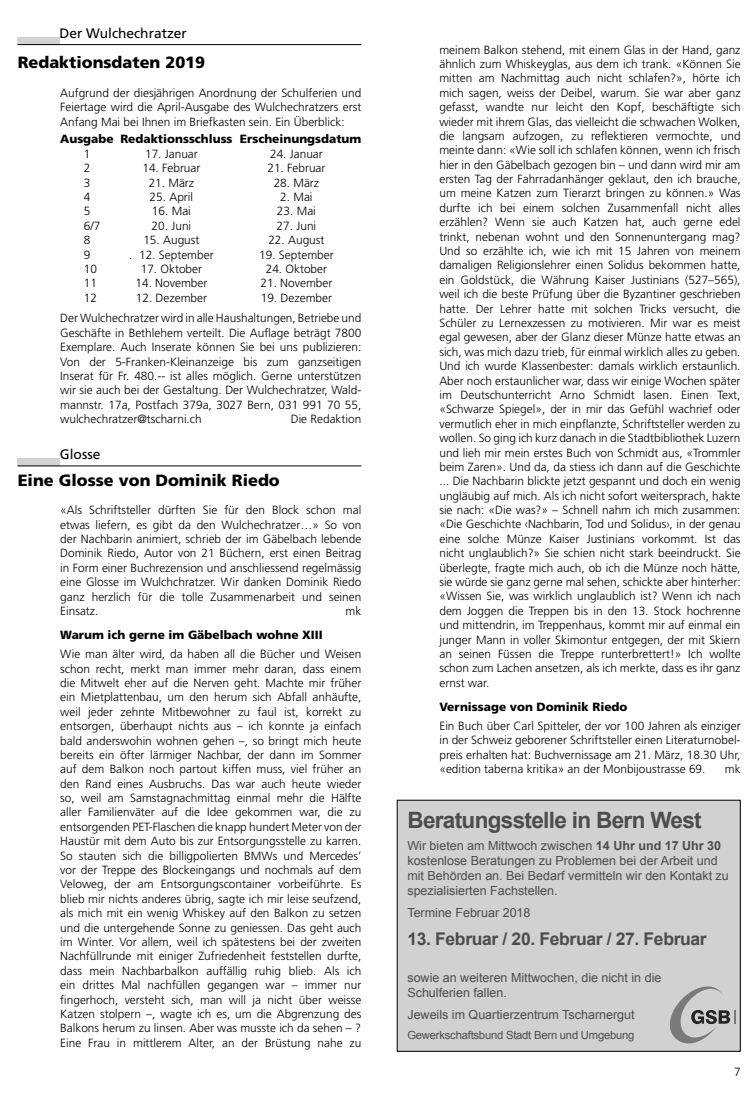
<style>
.page{position:relative;width:756px;height:1098px;background:#fff}
.page>*{position:absolute;margin:0;border:0;box-sizing:border-box;transform-origin:0 0}
.t1{font:700 22.5px "Arial";letter-spacing:-.03em;color:#4c4c4e}
.t2{font:700 17.5px "Arial";letter-spacing:-.02em;color:#4c4c4e}
.t3{font:900 16.25px "Frutiger";color:#000}
.t4{font:13.75px "Frutiger";color:#000}
.t5{font:12.5px/15px "Arial";color:#4c4c4e}
.t6{font:300 11.88px/14.4px "Frutiger";color:#000;text-align:justify}
.t7{font:900 11.88px "Frutiger";color:#000}
.t8{font:11.25px "Arial";letter-spacing:-.02em;color:#4c4c4e}
.s1{font-weight:700}
</style>
<div class="page">
<div style="left:18px;top:38px;width:42px;height:7px;background:#d1d3d4"></div>
<hr style="left:18px;top:44px;width:343px;height:1px;background:#000">
<div style="left:18px;top:459px;width:42px;height:7px;background:#d1d3d4"></div>
<hr style="left:18px;top:465px;width:343px;height:1px;background:#000">
<div style="left:397px;top:799px;width:344px;height:252px;background:#d1d1d1"></div>
<svg style="left:670px;top:986px;width:65px;height:57px"></svg>
<p class="t4" style="left:59px;top:25px;width:129px">Der Wulchechratzer</p>
<h3 class="t3" style="left:18px;top:52px;width:189px">Redaktionsdaten 2019</h3>
<p class="t6" style="left:60px;top:86px;width:303px">Aufgrund der diesjährigen Anordnung der Schulferien und Feiertage wird die April-Ausgabe des Wulchechratzers erst Anfang Mai bei Ihnen im Briefkasten sein. Ein Überblick:</p>
<p class="t7" style="left:60px;top:132px;width:303px">Ausgabe Redaktionsschluss Erscheinungsdatum</p>
<p class="t6" style="left:84px;top:147px;width:8px">1</p>
<p class="t6" style="left:145px;top:147px;width:54px">17. Januar</p>
<p class="t6" style="left:270px;top:147px;width:54px">24. Januar</p>
<p class="t6" style="left:84px;top:161px;width:8px">2</p>
<p class="t6" style="left:142px;top:161px;width:60px">14. Februar</p>
<p class="t6" style="left:267px;top:161px;width:60px">21. Februar</p>
<p class="t6" style="left:84px;top:175px;width:8px">3</p>
<p class="t6" style="left:149px;top:175px;width:47px">21. März</p>
<p class="t6" style="left:274px;top:175px;width:47px">28. März</p>
<p class="t6" style="left:84px;top:190px;width:8px">4</p>
<p class="t6" style="left:150px;top:190px;width:45px">25. April</p>
<p class="t6" style="left:280px;top:190px;width:34px">2. Mai</p>
<p class="t6" style="left:84px;top:204px;width:8px">5</p>
<p class="t6" style="left:152px;top:204px;width:40px">16. Mai</p>
<p class="t6" style="left:277px;top:204px;width:40px">23. Mai</p>
<p class="t6" style="left:84px;top:219px;width:18px">6/7</p>
<p class="t6" style="left:152px;top:219px;width:41px">20. Juni</p>
<p class="t6" style="left:277px;top:219px;width:41px">27. Juni</p>
<p class="t6" style="left:84px;top:233px;width:8px">8</p>
<p class="t6" style="left:143px;top:233px;width:58px">15. August</p>
<p class="t6" style="left:268px;top:233px;width:58px">22. August</p>
<p class="t6" style="left:84px;top:247px;width:8px">9</p>
<p class="t6" style="left:129px;top:247px;width:86px">. 12. September</p>
<p class="t6" style="left:259px;top:247px;width:76px">19. September</p>
<p class="t6" style="left:84px;top:262px;width:15px">10</p>
<p class="t6" style="left:141px;top:262px;width:63px">17. Oktober</p>
<p class="t6" style="left:266px;top:262px;width:63px">24. Oktober</p>
<p class="t6" style="left:84px;top:276px;width:15px">11</p>
<p class="t6" style="left:135px;top:276px;width:73px">14. November</p>
<p class="t6" style="left:260px;top:276px;width:73px">21. November</p>
<p class="t6" style="left:84px;top:290px;width:15px">12</p>
<p class="t6" style="left:136px;top:290px;width:73px">12. Dezember</p>
<p class="t6" style="left:60px;top:287px;width:303px;line-height:20.6px;text-indent:201px">19. Dezember<br>Der Wulchechratzer wird in alle Haushaltungen, Betriebe und</p>
<p class="t6" style="left:60px;top:325px;width:303px">Geschäfte in Bethlehem verteilt. Die Auflage beträgt 7800<br>Exemplare. Auch Inserate können Sie bei uns publizieren:<br>Von der 5-Franken-Kleinanzeige bis zum ganzseitigen Inserat für Fr. 480.-- ist alles möglich. Gerne unterstützen wir sie auch bei der Gestaltung. Der Wulchechratzer, Wald&shy;mannstr. 17a, Postfach 379a, 3027 Bern, 031 991 70 55, wulchechratzer@tscharni.ch</p>
<p class="t6" style="left:291px;top:412px;width:72px">Die Redaktion</p>
<p class="t4" style="left:60px;top:446px;width:42px">Glosse</p>
<h3 class="t3" style="left:18px;top:470px;width:264px">Eine Glosse von Dominik Riedo</h3>
<p class="t6" style="left:60px;top:503px;width:303px">«Als Schriftsteller dürften Sie für den Block schon mal etwas liefern, es gibt da den Wulchechratzer…» So von der Nachbarin animiert, schrieb der im Gäbelbach lebende Dominik Riedo, Autor von 21 Büchern, erst einen Beitrag in Form einer Buchrezension und anschliessend regelmässig eine Glosse im Wulchchratzer. Wir danken Dominik Riedo ganz herzlich für die tolle Zusammenarbeit und seinen Einsatz.</p>
<p class="t6" style="left:346px;top:604px;width:17px">mk</p>
<p class="t7" style="left:60px;top:627px;width:264px">Warum ich gerne im Gäbelbach wohne XIII</p>
<p class="t6" style="left:60px;top:647px;width:303px">Wie man älter wird, da haben all die Bücher und Weisen schon recht, merkt man immer mehr daran, dass einem die Mitwelt eher auf die Nerven geht. Machte mir früher ein Mietplattenbau, um den herum sich Abfall anhäufte, weil jeder zehnte Mitbewohner zu faul ist, korrekt zu entsorgen, überhaupt nichts aus – ich konnte ja einfach bald anderswohin wohnen gehen –, so bringt mich heute bereits ein öfter lärmiger Nachbar, der dann im Sommer auf dem Balkon noch partout kiffen muss, viel früher an den Rand eines Ausbruchs. Das war auch heute wieder so, weil am Samstagnachmittag einmal mehr die Hälfte aller Familienväter auf die Idee gekommen war, die zu entsorgenden PET-Flaschen die knapp hundert Meter von der Haustür mit dem Auto bis zur Entsorgungsstelle zu karren.<br>So stauten sich die billigpolierten BMWs und Mercedes’ vor der Treppe des Blockeingangs und nochmals auf dem Veloweg, der am Entsorgungscontainer vorbeiführte. Es blieb mir nichts anderes übrig, sagte ich mir leise seufzend, als mich mit ein wenig Whiskey auf den Balkon zu setzen und die untergehende Sonne zu geniessen. Das geht auch im Winter. Vor allem, weil ich spätestens bei der zweiten Nachfüllrunde mit einiger Zufriedenheit feststellen durfte, dass mein Nachbarbalkon auffällig ruhig blieb. Als ich ein drittes Mal nachfüllen gegangen war – immer nur fingerhoch, versteht sich, man will ja nicht über weisse Katzen stolpern –, wagte ich es, um die Abgrenzung des Balkons herum zu linsen. Aber was musste ich da sehen – ?<br>Eine Frau in mittlerem Alter, an der Brüstung nahe zu</p>
<p class="t6" style="left:439px;top:42px;width:303px">meinem Balkon stehend, mit einem Glas in der Hand, ganz ähnlich zum Whiskeyglas, aus dem ich trank. «Können Sie mitten am Nachmittag auch nicht schlafen?», hörte ich mich sagen, weiss der Deibel, warum. Sie war aber ganz gefasst, wandte nur leicht den Kopf, beschäftigte sich wieder mit ihrem Glas, das vielleicht die schwachen Wolken, die langsam aufzogen, zu reflektieren vermochte, und meinte dann: «Wie soll ich schlafen können, wenn ich frisch hier in den Gäbelbach gezogen bin – und dann wird mir am ersten Tag der Fahrradanhänger geklaut, den ich brauche, um meine Katzen zum Tierarzt bringen zu können.» Was durfte ich bei einem solchen Zusammenfall nicht alles erzählen? Wenn sie auch Katzen hat, auch gerne edel trinkt, nebenan wohnt und den Sonnenuntergang mag?<br>Und so erzählte ich, wie ich mit 15 Jahren von meinem damaligen Religionslehrer einen Solidus bekommen hatte, ein Goldstück, die Währung Kaiser Justinians (527–565), weil ich die beste Prüfung über die Byzantiner geschrieben hatte. Der Lehrer hatte mit solchen Tricks versucht, die Schüler zu Lernexzessen zu motivieren. Mir war es meist egal gewesen, aber der Glanz dieser Münze hatte etwas an sich, was mich dazu trieb, für einmal wirklich alles zu geben.<br>Und ich wurde Klassenbester: damals wirklich erstaunlich.<br>Aber noch erstaunlicher war, dass wir einige Wochen später im Deutschunterricht Arno Schmidt lasen. Einen Text, «Schwarze Spiegel», der in mir das Gefühl wachrief oder vermutlich eher in mich einpflanzte, Schriftsteller werden zu wollen. So ging ich kurz danach in die Stadtbibliothek Luzern und lieh mir mein erstes Buch von Schmidt aus, «Trommler beim Zaren». Und da, da stiess ich dann auf die Geschichte ... Die Nachbarin blickte jetzt gespannt und doch ein wenig ungläubig auf mich. Als ich nicht sofort weitersprach, hakte sie nach: «Die was?» – Schnell nahm ich mich zusammen: «Die Geschichte ‹Nachbarin, Tod und Solidus›, in der genau eine solche Münze Kaiser Justinians vorkommt. Ist das nicht unglaublich?» Sie schien nicht stark beeindruckt. Sie überlegte, fragte mich auch, ob ich die Münze noch hätte, sie würde sie ganz gerne mal sehen, schickte aber hinterher: «Wissen Sie, was wirklich unglaublich ist? Wenn ich nach dem Joggen die Treppen bis in den 13. Stock hochrenne und mittendrin, im Treppenhaus, kommt mir auf einmal ein junger Mann in voller Skimontur entgegen, der mit Skiern an seinen Füssen die Treppe runterbrettert!» Ich wollte schon zum Lachen ansetzen, als ich merkte, dass es ihr ganz ernst war.</p>
<p class="t7" style="left:439px;top:699px;width:190px">Vernissage von Dominik Riedo</p>
<p class="t6" style="left:439px;top:718px;width:303px">Ein Buch über Carl Spitteler, der vor 100 Jahren als einziger in der Schweiz geborener Schriftsteller einen Literaturnobel&shy;preis erhalten hat: Buchvernissage am 21. März, 18.30 Uhr, «edition taberna kritika» an der Monbijoustrasse 69.</p>
<p class="t6" style="left:725px;top:761px;width:17px">mk</p>
<h1 class="t1" style="left:407px;top:805px;width:296px">Beratungsstelle in Bern West</h1>
<p class="t5" style="left:407px;top:838px;width:323px">Wir bieten am Mittwoch zwischen <span class="s1">14 Uhr und 17 Uhr 30 </span>kostenlose Beratungen zu Problemen bei der Arbeit und mit Behörden an. Bei Bedarf vermitteln wir den Kontakt zu spezialisierten Fachstellen.</p>
<p class="t5" style="left:407px;top:905px;width:125px">Termine Februar 2018</p>
<h2 class="t2" style="left:407px;top:927px;width:301px">13. Februar / 20. Februar / 27. Februar</h2>
<p class="t5" style="left:407px;top:969px;width:255px">sowie an weiteren Mittwochen, die nicht in die<br>Schulferien fallen.</p>
<p class="t5" style="left:407px;top:1006px;width:229px">Jeweils im Quartierzentrum Tscharnergut</p>
<p class="t8" style="left:407px;top:1027px;width:229px">Gewerkschaftsbund Stadt Bern und Umgebung</p>
<p class="t6" style="left:734px;top:1064px;width:8px">7</p>
</div>
